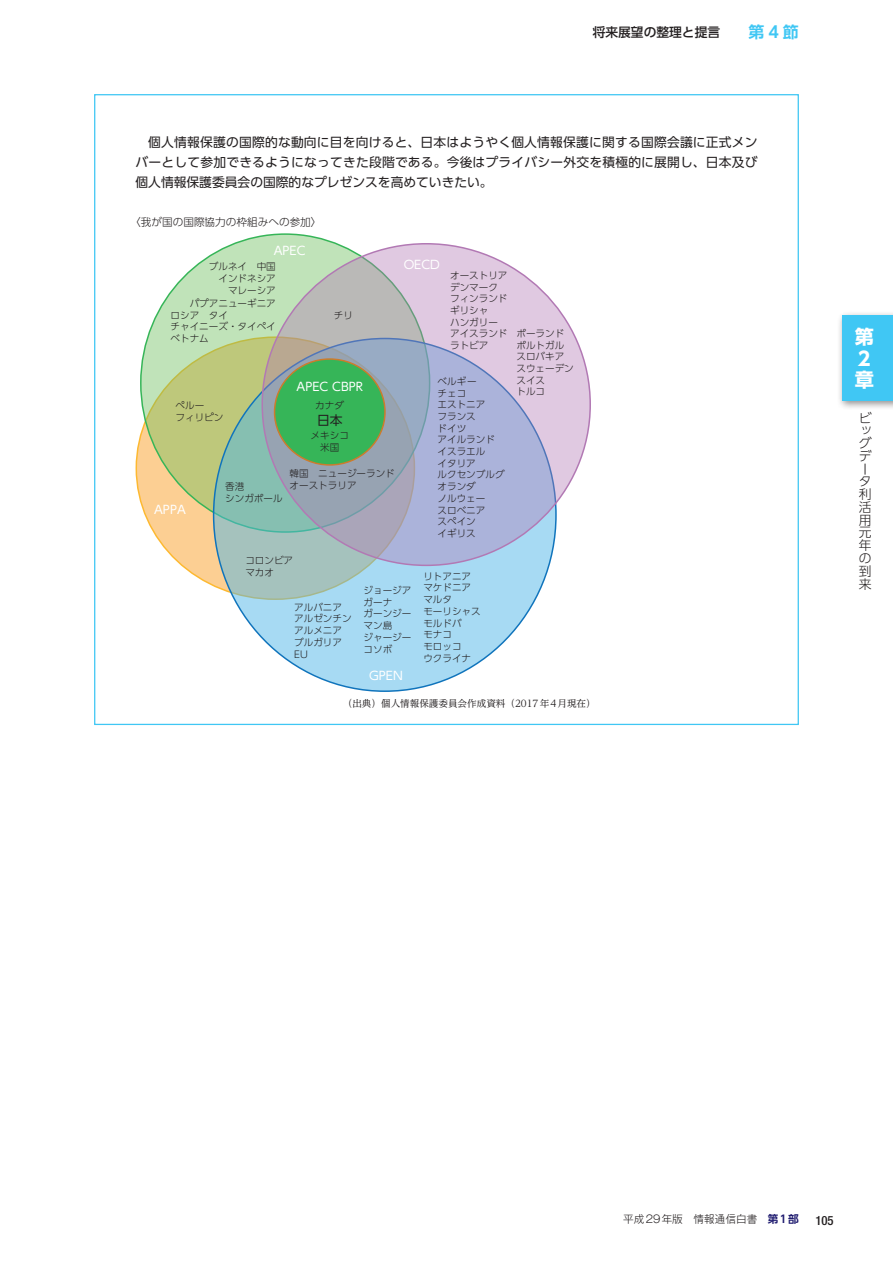
<style>
.page{position:relative;width:893px;height:1263px;background:#fff}
.page>*{position:absolute;margin:0;border:0;box-sizing:border-box;transform-origin:0 0}
.t1{font:700 19.2px/21.6px "UD Shin Go Pro";color:#fff}
.t2{font:700 15.9px "UD Shin Go Pro De";color:#40c7f4}
.t3{font:12.75px/20.2px "UD Shin Go Pr 6 N";color:#231f20;text-align:justify}
.t4{font:300 12.75px/12.8px "UD Shin Go Pro";color:#231f20}
.t5{font:500 12.75px "UD Shin Go Pro";color:#231f20}
.t6{font:500 condensed 12.75px "Helvetica Neue LT Std";color:#231f20}
.t7{font:11.7px "UD Shin Go Pr 6 N";color:#fff}
.t8{font:300 10.65px "UD Shin Go Pr 6 N";color:#231f20}
.t9{font:300 10.65px "Gothic MB101 Pro";color:#231f20}
.t10{font:300 9.6px/11.7px "UD Shin Go Pr 6 N";color:#231f20}
.t11{font:9.6px "UD Reimin Pr 6 N";color:#231f20}
.s1{font-family:"UD Shin Go Pro De";font-weight:700;color:#201c70}
</style>
<div class="page">
<svg style="left:136px;top:337px;width:278px;height:262px;background:#f5cc8f"></svg>
<svg style="left:141px;top:234px;width:289px;height:298px;background:#bcd69e"></svg>
<svg style="left:214px;top:338px;width:342px;height:353px;background:#a0cfdd"></svg>
<svg style="left:262px;top:244px;width:328px;height:321px;background:#b8b5ce"></svg>
<div style="left:274px;top:358px;width:112px;height:108px;background:#36b558;border:2px solid #cd7b2c;border-radius:50%"></div>
<div style="left:837px;top:311px;width:56px;height:99px;background:#231f20;opacity:.5"></div>
<div style="left:842px;top:316px;width:51px;height:85px;background:#40c7f4"></div>
<h3 class="t5" style="left:593px;top:22px;width:129px">将来展望の整理と提言</h3>
<h2 class="t2" style="left:748px;top:19px;width:52px">第4節</h2>
<p class="t3" style="left:136px;top:131px;width:624px;text-indent:13px">個人情報保護の国際的な動向に目を向けると、日本はようやく個人情報保護に関する国際会議に正式メンバーとして参加できるようになってきた段階である。今後はプライバシー外交を積極的に展開し、日本及び個人情報保護委員会の国際的なプレゼンスを高めていきたい。</p>
<p class="t8" style="left:130px;top:213px;width:193px">〈我が国の国際協力の枠組みへの参加〉</p>
<p class="t7" style="left:274px;top:241px;width:33px">APEC</p>
<p class="t7" style="left:404px;top:255px;width:38px">OECD</p>
<p class="t10" style="left:209px;top:261px;width:68px;text-align:right">ブルネイ　中国インドネシアマレーシア</p>
<p class="t10" style="left:171px;top:297px;width:107px;text-indent:19px">パプアニューギニアロシア　タイ<br>チャイニーズ・タイペイベトナム</p>
<p class="t10" style="left:450px;top:269px;width:59px">オーストリアデンマークフィンランドギリシャ<br>ハンガリーアイスランドラトビア</p>
<p class="t10" style="left:438px;top:375px;width:68px">ベルギー<br>チェコ<br>エストニア<br>フランス<br>ドイツ<br>アイルランドイスラエル<br>イタリア<br>ルクセンブルグオランダ<br>ノルウェー<br>スロベニア<br>スペイン<br>イギリス</p>
<p class="t10" style="left:423px;top:570px;width:59px">リトアニアマケドニアマルタ<br>モーリシャスモルドバ<br>モナコ<br>モロッコ<br>ウクライナ</p>
<p class="t10" style="left:334px;top:309px;width:21px">チリ</p>
<p class="t7" style="left:297px;top:377px;width:68px">APEC CBPR</p>
<p class="t10" style="left:315px;top:399px;width:30px">カナダ</p>
<p class="t3" style="left:317px;top:409px;width:27px">日本</p>
<p class="t10" style="left:311px;top:429px;width:40px;text-align:center">メキシコ米国</p>
<p class="t10" style="left:176px;top:400px;width:49px">ペルー<br>フィリピン</p>
<p class="t10" style="left:290px;top:468px;width:107px">韓国　ニュージーランドオーストラリア</p>
<p class="t10" style="left:225px;top:480px;width:59px">香港<br>シンガポール</p>
<p class="t7" style="left:154px;top:500px;width:33px">APPA</p>
<p class="t10" style="left:245px;top:554px;width:49px">コロンビアマカオ</p>
<p class="t10" style="left:364px;top:584px;width:49px">ジョージアガーナ<br>ガーンジーマン島<br>ジャージーコソボ</p>
<p class="t10" style="left:294px;top:601px;width:59px">アルバニアアルゼンチンアルメニアブルガリア<br>EU</p>
<p class="t7" style="left:369px;top:666px;width:35px">GPEN</p>
<p class="t10" style="left:516px;top:327px;width:59px">ポーランドポルトガルスロバキアスウェーデンスイス<br>トルコ</p>
<p class="t11" style="left:343px;top:695px;width:254px">（出典）個人情報保護委員会作成資料（2017年 4月現在）</p>
<h1 class="t1" style="left:855px;top:325px;width:20px">第<br>2章</h1>
<h3 class="t4" style="left:859px;top:411px;width:15px">ビッグデータ利活用元年の到来</h3>
<p class="t9" style="left:623px;top:1210px;width:177px">平成29年版　情報通信白書　<span class="s1">第1部</span></p>
<p class="t6" style="left:815px;top:1212px;width:20px">105</p>
</div>
